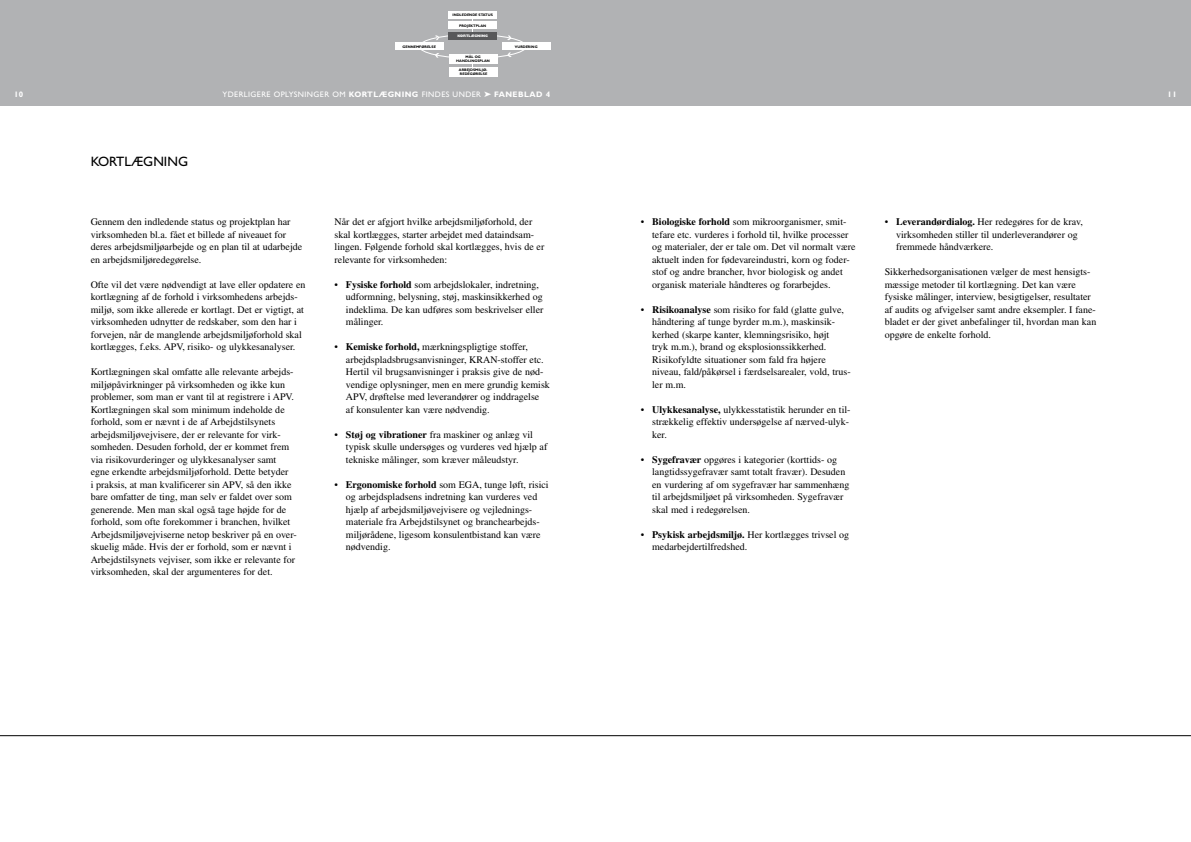
<style>
.page{position:relative;width:1191px;height:842px;background:#fff}
.page>*{position:absolute;margin:0;border:0;box-sizing:border-box;transform-origin:0 0}
.t1{font:13.6px "Gill Sans";color:#000}
.t2{font:10px/12.5px "Times";color:#000}
.t3{font:8px "Gill Sans";letter-spacing:.05em;color:#fff}
.t4{font:700 8px "Gill Sans";color:#fff}
.t5{font:700 3.6px/3.6px "Gill Sans";color:#000;text-align:center}
.t6{font:800 3.6px "Gill Sans";color:#fff}
.s1{font-weight:700}
</style>
<div class="page">
<div style="left:0;top:0;width:595px;height:106px;background:#b1b2b4"></div>
<div style="left:502px;top:43px;width:48px;height:7px;background:#fff"></div>
<div style="left:448px;top:32px;width:49px;height:7px;background:#58585a"></div>
<div style="left:448px;top:11px;width:49px;height:7px;background:#fff"></div>
<div style="left:395px;top:43px;width:48px;height:7px;background:#fff"></div>
<svg style="left:507px;top:35px;width:4px;height:5px"></svg>
<svg style="left:507px;top:52px;width:5px;height:5px"></svg>
<svg style="left:435px;top:35px;width:4px;height:5px"></svg>
<svg style="left:435px;top:53px;width:4px;height:5px"></svg>
<div style="left:448px;top:22px;width:49px;height:7px;background:#fff"></div>
<div style="left:449px;top:54px;width:48px;height:10px;background:#fff"></div>
<div style="left:449px;top:67px;width:48px;height:9px;background:#fff"></div>
<div style="left:595px;top:0;width:596px;height:106px;background:#b1b2b4"></div>
<hr style="left:0;top:735px;width:1191px;height:1px;background:#000">
<p class="t5" style="left:452px;top:13px;width:42px">INDLEDENDE STATUS</p>
<p class="t6" style="left:457px;top:34px;width:32px">KORTLÆGNING</p>
<p class="t5" style="left:459px;top:24px;width:28px">PROJEKTPLAN</p>
<p class="t5" style="left:456px;top:55px;width:35px">MÅL OG<br>HANDLINGSPLAN</p>
<p class="t5" style="left:459px;top:68px;width:30px;text-align:left">ARBEJDSMILJØ-<br>REDEGØRELSE</p>
<p class="t5" style="left:402px;top:45px;width:35px">GENNEMFØRELSE</p>
<p class="t5" style="left:515px;top:45px;width:24px">VURDERING</p>
<p class="t4" style="left:14px;top:89px;width:11px">10</p>
<p class="t3" style="left:223px;top:90px;width:329px">YDERLIG ERE OPLYSNING ER OM <span class="s1">KORTLÆGNING</span> FINDES UNDER ➤ <span class="s1">FANEBLAD 4</span></p>
<p class="t4" style="left:1167px;top:89px;width:11px">11</p>
<h1 class="t1" style="left:91px;top:154px;width:95px">KORTLÆGNING</h1>
<p class="t2" style="left:91px;top:215px;width:213px">Gennem den indledende status og projektplan har virksomheden bl.a. fået et billede af niveauet for deres arbejdsmiljøarbejde og en plan til at udarbejde en arbejdsmiljøredegørelse.</p>
<p class="t2" style="left:91px;top:278px;width:216px">Ofte vil det være nødvendigt at lave eller opdatere en kortlægning af de forhold i virksomhedens arbejds&shy;miljø, som ikke allerede er kortlagt. Det er vigtigt, at virksomheden udnytter de redskaber, som den har i forvejen, når de manglende arbejdsmiljøforhold skal kortlægges, f.eks. APV, risiko- og ulykkesanalyser.</p>
<p class="t2" style="left:91px;top:365px;width:207px">Kortlægningen skal omfatte alle relevante arbejds&shy;miljøpåvirkninger på virksomheden og ikke kun problemer, som man er vant til at registrere i APV.<br>Kortlægningen skal som minimum indeholde de forhold, som er nævnt i de af Arbejdstilsynets arbejdsmiljøvejvisere, der er relevante for virk&shy;somheden. Desuden forhold, der er kommet frem via risikovurderinger og ulykkesanalyser samt egne erkendte arbejdsmiljøforhold. Dette betyder<br>i praksis, at man kvalificerer sin APV, så den ikke bare omfatter de ting, man selv er faldet over som generende. Men man skal også tage højde for de forhold, som ofte forekommer i branchen, hvilket Arbejdsmiljøvejviserne netop beskriver på en over&shy;skuelig måde. Hvis der er forhold, som er nævnt i Arbejdstilsynets vejviser, som ikke er relevante for virksomheden, skal der argumenteres for det.</p>
<p class="t2" style="left:334px;top:215px;width:211px">Når det er afgjort hvilke arbejdsmiljøforhold, der skal kortlægges, starter arbejdet med dataindsam&shy;lingen. Følgende forhold skal kortlægges, hvis de er relevante for virksomheden:</p>
<p class="t2" style="left:346px;top:278px;width:199px;text-indent:-11px">• <span class="s1">Fysiske forhold</span> som arbejdslokaler, indretning, udformning, belysning, støj, maskinsikkerhed og indeklima. De kan udføres som beskrivelser eller målinger.</p>
<p class="t2" style="left:346px;top:340px;width:205px;text-indent:-11px">• <span class="s1">Kemiske forhold,</span> mærkningspligtige stoffer, arbejdspladsbrugsanvisninger, KRAN-stoffer etc.<br>Hertil vil brugsanvisninger i praksis give de nød&shy;vendige oplysninger, men en mere grundig kemisk APV, drøftelse med leverandører og inddragelse<br>af konsulenter kan være nødvendig.</p>
<p class="t2" style="left:346px;top:428px;width:203px;text-indent:-11px">• <span class="s1">Støj og vibrationer</span> fra maskiner og anlæg vil typisk skulle undersøges og vurderes ved hjælp af tekniske målinger, som kræver måleudstyr.</p>
<p class="t2" style="left:346px;top:478px;width:204px;text-indent:-11px">• <span class="s1">Ergonomiske forhold</span> som EGA, tunge løft, risici og arbejdspladsens indretning kan vurderes ved hjælp af arbejdsmiljøvejvisere og vejlednings&shy;materiale fra Arbejdstilsynet og branchearbejds&shy;miljørådene, ligesom konsulentbistand kan være nødvendig.</p>
<p class="t2" style="left:652px;top:215px;width:205px;text-indent:-11px">• <span class="s1">Biologiske forhold</span> som mikroorganismer, smit&shy;tefare etc. vurderes i forhold til, hvilke processer og materialer, der er tale om. Det vil normalt være aktuelt inden for fødevareindustri, korn og foder&shy;stof og andre brancher, hvor biologisk og andet organisk materiale håndteres og forarbejdes.</p>
<p class="t2" style="left:652px;top:303px;width:200px;text-indent:-11px">• <span class="s1">Risikoanalyse</span> som risiko for fald (glatte gulve, håndtering af tunge byrder m.m.), maskinsik&shy;kerhed (skarpe kanter, klemningsrisiko, højt<br>tryk m.m.), brand og eksplosionssikkerhed.<br>Risikofyldte situationer som fald fra højere niveau, fald/påkørsel i færdselsarealer, vold, trus&shy;ler m.m.</p>
<p class="t2" style="left:652px;top:403px;width:200px;text-indent:-11px">• <span class="s1">Ulykkesanalyse,</span> ulykkesstatistik herunder en til&shy;strækkelig effektiv undersøgelse af nærved-ulyk&shy;ker.</p>
<p class="t2" style="left:652px;top:453px;width:199px;text-indent:-11px">• <span class="s1">Sygefravær</span> opgøres i kategorier (korttids- og langtidssygefravær samt totalt fravær). Desuden en vurdering af om sygefravær har sammenhæng til arbejdsmiljøet på virksomheden. Sygefravær skal med i redegørelsen.</p>
<p class="t2" style="left:652px;top:528px;width:199px;text-indent:-11px">• <span class="s1">Psykisk arbejdsmiljø.</span> Her kortlægges trivsel og medarbejdertilfredshed.</p>
<p class="t2" style="left:896px;top:215px;width:188px;text-indent:-11px">• <span class="s1">Leverandørdialog.</span> Her redegøres for de krav, virksomheden stiller til underleverandører og fremmede håndværkere.</p>
<p class="t2" style="left:884px;top:265px;width:213px">Sikkerhedsorganisationen vælger de mest hensigts&shy;mæssige metoder til kortlægning. Det kan være fysiske målinger, interview, besigtigelser, resultater af audits og afvigelser samt andre eksempler. I fane&shy;bladet er der givet anbefalinger til, hvordan man kan opgøre de enkelte forhold.</p>
</div>
